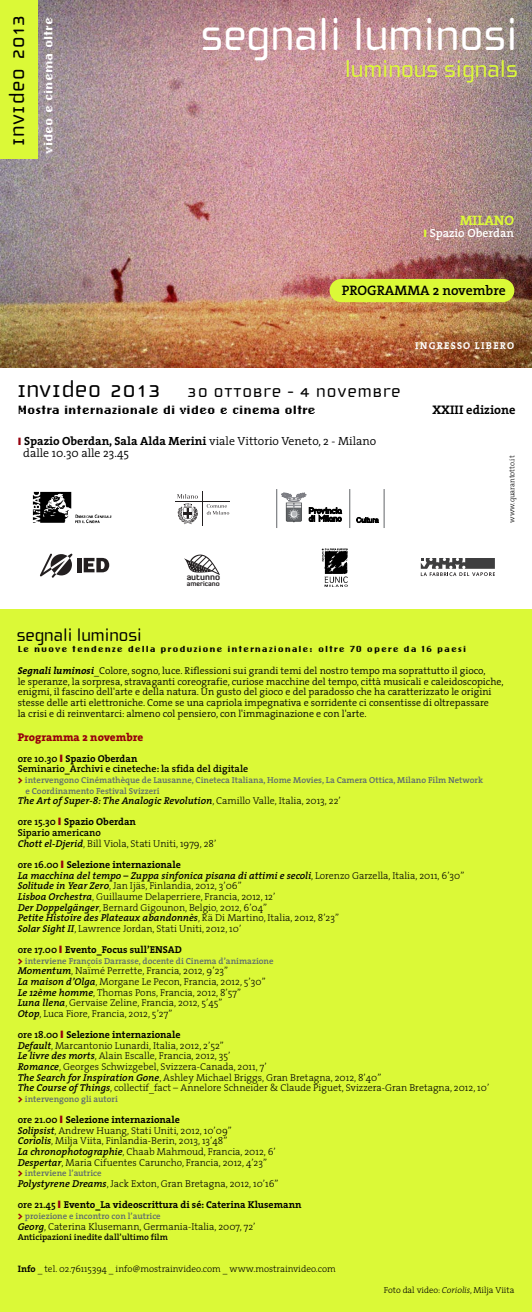
<style>
.page{position:relative;width:532px;height:1312px;background:#fff}
.page>*{position:absolute;margin:0;border:0;box-sizing:border-box;transform-origin:0 0}
.t1{font:47.5px "Cholla Wide";color:#fff}
.t2{font:25px "Cholla Wide";color:#dbf937}
.t3{font:22.5px "Cholla Unicase";letter-spacing:.02em;color:#000}
.t4{font:18.75px "Emigre Eight";color:#000}
.t5{font:18.75px "Cholla Unicase";letter-spacing:.05em;color:#000}
.t6{font:18.75px "Emigre Eight";color:#fff}
.t7{font:18.75px "Cholla Wide";color:#000}
.t8{font:13.75px "Emigre Eight";letter-spacing:.065em;color:#000}
.t9{font:600 13.75px "The Serif";color:#000}
.t10{font:700 13.75px "The Serif";color:#dbf937}
.t11{font:700 12.5px "The Serif";color:#000}
.t12{font:300 11.88px/12.5px "The Serif";color:#000}
.t13{font:600 11.88px "The Serif";color:#fff}
.t14{font:800 11.25px "The Serif";color:#96000e}
.t15{font:300 10px/10.6px "The Serif";color:#000}
.t16{font:300 10px/10.6px "The Serif";color:#000}
.t17{font:700 10px/21.2px "The Serif";color:#000}
.t18{font:italic 600 10px/21.2px "The Serif";color:#000}
.t19{font:600 10px/10.6px "The Serif";color:#000}
.t20{font:700 10px "The Serif";letter-spacing:.12em;color:#fff}
.t21{font:300 9.38px "The Serif";color:#000}
.t22{font:600 8.75px/10.6px "The Serif";color:#5c696f}
.t23{font:600 8.75px "The Serif";color:#000}
.t24{font:300 8.75px "The Serif";color:#000}
.t25{font:700 8.62px "Diavlo";color:#231f20}
.t26{font:300 7.5px "The Serif";color:#000}
.t27{font:700 6.88px "Diavlo";color:#231f20}
.s1{font-family:"Cholla Wide"}
.s2{font-size:25px}
.s3{font-family:"Cholla Wide";font-size:25px}
.s4{font-weight:700}
.s5{font-weight:700;font-style:italic}
.s6{font-weight:800;font-size:10px;color:#96000e}
.s7{font-weight:300;font-style:normal}
.s8{font-style:normal}
.s9{font-weight:700;font-style:normal}
.s10{font-weight:600}
.s11{font-weight:600;font-style:italic}
.s12{font-weight:300}
.s13{font-style:italic}
</style>
<div class="page">
<img style="left:0;top:0;width:531px;height:367px">
<div style="left:329px;top:279px;width:185px;height:23px;background:#dbf937;border-radius:12px"></div>
<div style="left:0;top:609px;width:531px;height:702px;background:#dbf937"></div>
<div style="left:0;top:0;width:38px;height:159px;background:#dbf937"></div>
<img style="left:321px;top:548px;width:27px;height:39px">
<hr style="left:276px;top:489px;width:1px;height:39px;background:#626568">
<hr style="left:349px;top:489px;width:1px;height:39px;background:#626568">
<svg style="left:356px;top:517px;width:22px;height:5px"></svg>
<hr style="left:384px;top:489px;width:1px;height:39px;background:#626568">
<svg style="left:281px;top:492px;width:60px;height:30px"></svg>
<img style="left:33px;top:491px;width:79px;height:32px">
<hr style="left:202px;top:491px;width:1px;height:35px;background:#231f20">
<hr style="left:175px;top:501px;width:54px;height:1px;background:#231f20">
<svg style="left:207px;top:504px;width:22px;height:10px"></svg>
<svg style="left:177px;top:494px;width:21px;height:30px"></svg>
<svg style="left:420px;top:558px;width:74px;height:18px"></svg>
<svg style="left:40px;top:553px;width:32px;height:24px"></svg>
<div style="left:77px;top:558px;width:5px;height:14px;background:#231f20"></div>
<svg style="left:84px;top:558px;width:25px;height:14px"></svg>
<svg style="left:184px;top:554px;width:36px;height:21px"></svg>
<svg style="left:424px;top:230px;width:2px;height:7px"></svg>
<h3 class="t3" style="left:3px;top:146px;width:133px;rotate:-90deg">Invi<span class="s1">d</span>eo 2013</h3>
<h3 class="t6" style="left:35px;top:153px;width:138px;rotate:-90deg">video e cinema oltre</h3>
<h1 class="t1" style="left:201px;top:6px;width:318px">segnali luminosi</h1>
<h2 class="t2" style="left:344px;top:54px;width:174px">luminous signals</h2>
<h3 class="t10" style="left:459px;top:215px;width:56px">MILANO</h3>
<p class="t13" style="left:429px;top:229px;width:86px">Spazio Oberdan</p>
<h3 class="t9" style="left:342px;top:285px;width:165px">PROGRAMMA 2 novembre</h3>
<p class="t20" style="left:415px;top:342px;width:101px">INGRESSO LIBERO</p>
<h3 class="t5" style="left:17px;top:379px;width:384px"><span class="s2">Invi</span><span class="s3">d</span><span class="s2">eo 2013</span> 30 ottobre - 4 novembre</h3>
<h3 class="t4" style="left:18px;top:397px;width:299px">Mostra internazionale di video e cinema oltre</h3>
<p class="t12" style="left:23px;top:435px;width:354px"><span class="s4">Spazio Oberdan, Sala Alda Merini</span> viale Vittorio Veneto, 2 - Milano dalle 10.30 alle 23.45</p>
<p class="t25" style="left:187px;top:574px;width:35px">autunno</p>
<p class="t27" style="left:186px;top:581px;width:35px">americano</p>
<p class="t11" style="left:432px;top:405px;width:85px">XXIII edizione</p>
<p class="t26" style="left:509px;top:523px;width:69px;rotate:-90deg">www.quarantotto.it</p>
<h3 class="t7" style="left:17px;top:623px;width:127px">segnali luminosi</h3>
<h3 class="t8" style="left:18px;top:639px;width:450px">Le nuove tendenze della produzione internazionale: oltre 70 opere da 16 paesi</h3>
<p class="t16" style="left:18px;top:666px;width:487px"><span class="s5">Segnali luminosi</span>_Colore, sogno, luce. Riflessioni sui grandi temi del nostro tempo ma soprattutto il gioco,<br>le speranze, la sorpresa, stravaganti coreografie, curiose macchine del tempo, città musicali e caleidoscopiche, enigmi, il fascino dell'arte e della natura. Un gusto del gioco e del paradosso che ha caratterizzato le origini stesse delle arti elettroniche. Come se una capriola impegnativa e sorridente ci consentisse di oltrepassare<br>la crisi e di reinventarci: almeno col pensiero, con l'immaginazione e con l'arte.</p>
<p class="t14" style="left:18px;top:733px;width:127px">Programma 2 novembre</p>
<p class="t19" style="left:18px;top:754px;width:232px">ore 10.30 <span class="s4">Spazio Oberdan<br></span>Seminario_Archivi e cineteche: la sfida del digitale</p>
<p class="t22" style="left:25px;top:775px;width:459px;text-indent:-8px"><span class="s6">&gt;</span> intervengono Cinémathèque de Lausanne, Cineteca Italiana, Home Movies, La Camera Ottica, Milano Film Network e Coordinamento Festival Svizzeri</p>
<p class="t18" style="left:18px;top:791px;width:324px">The Art of Super-8: The Analogic Revolution<span class="s7">, Camillo Valle, Italia, 2013, 22’ </span><span class="s8">ore 15.30</span> <span class="s9">Spazio Oberdan</span></p>
<p class="t15" style="left:18px;top:828px;width:200px"><span class="s10">Sipario americano<br></span><span class="s11">Chott el-Djerid</span>, Bill Viola, Stati Uniti, 1979, 28’</p>
<p class="t15" style="left:18px;top:860px;width:448px"><span class="s10">ore 16.00</span> <span class="s4">Selezione internazionale<br></span><span class="s11">La macchina del tempo – Zuppa sinfonica pisana di attimi e secoli</span>, Lorenzo Garzella, Italia, 2011, 6’30” <span class="s11">Solitude in Year Zero</span>, Jan Ijäs, Finlandia, 2012, 3’06”<br><span class="s11">Lisboa Orchestra</span>, Guillaume Delaperriere, Francia, 2012, 12’<br><span class="s11">Der Doppelgänger</span>, Bernard Gigounon, Belgio, 2012, 6’04”<br><span class="s11">Petite Histoire des Plateaux abandonnès</span>, Rä Di Martino, Italia, 2012, 8’23”<br><span class="s11">Solar Sight II</span>, Lawrence Jordan, Stati Uniti, 2012, 10’</p>
<p class="t17" style="left:18px;top:940px;width:166px"><span class="s10">ore 17.00</span> Evento_Focus sull’ENSAD</p>
<p class="t22" style="left:18px;top:956px;width:257px"><span class="s6">&gt;</span> interviene François Darrasse, docente di Cinema d’animazione</p>
<p class="t15" style="left:18px;top:966px;width:249px"><span class="s11">Momentum</span>, Naïmé Perrette, Francia, 2012, 9’23’’<br><span class="s11">La maison d’Olga</span>, Morgane Le Pecon, Francia, 2012, 5’30’’ <span class="s11">Le 12ème homme</span>, Thomas Pons, Francia, 2012, 8’57’’ <span class="s11">Luna llena</span>, Gervaise Zeline, Francia, 2012, 5’45’’<br><span class="s11">Otop</span>, Luca Fiore, Francia, 2012, 5’27’’</p>
<p class="t15" style="left:18px;top:1030px;width:473px"><span class="s10">ore 18.00</span> <span class="s4">Selezione internazionale<br></span><span class="s11">Default</span>, Marcantonio Lunardi, Italia, 2012, 2’52”<br><span class="s11">Le livre des morts</span>, Alain Escalle, Francia, 2012, 35’<br><span class="s11">Romance</span>, Georges Schwizgebel, Svizzera-Canada, 2011, 7’<br><span class="s11">The Search for Inspiration Gone</span>, Ashley Michael Briggs, Gran Bretagna, 2012, 8’40”<br><span class="s11">The Course of Things</span>, collectif_fact – Annelore Schneider &amp; Claude Piguet, Svizzera-Gran Bretagna, 2012, 10’</p>
<p class="t22" style="left:18px;top:1094px;width:102px"><span class="s6">&gt;</span> intervengono gli autori</p>
<p class="t15" style="left:18px;top:1115px;width:259px"><span class="s10">ore 21.00</span> <span class="s4">Selezione internazionale<br></span><span class="s11">Solipsist</span>, Andrew Huang, Stati Uniti, 2012, 10’09”<br><span class="s11">Coriolis</span>, Milja Viita, Finlandia-Berin, 2013, 13’48”<br><span class="s11">La chronophotographie</span>, Chaab Mahmoud, Francia, 2012, 6’ <span class="s11">Despertar</span>, Maria Cifuentes Caruncho, Francia, 2012, 4’23”</p>
<p class="t22" style="left:18px;top:1168px;width:85px"><span class="s6">&gt;</span> interviene l’autrice</p>
<p class="t17" style="left:18px;top:1173px;width:285px"><span class="s11">Polystyrene Dreams</span><span class="s12">, Jack Exton, Gran Bretagna, 2012, 10’16”<br></span><span class="s10">ore 21.45</span> Evento_La videoscrittura di sé: Caterina Klusemann</p>
<p class="t22" style="left:18px;top:1211px;width:144px"><span class="s6">&gt;</span> proiezione e incontro con l’autrice</p>
<p class="t15" style="left:18px;top:1221px;width:239px"><span class="s11">Georg</span>, Caterina Klusemann, Germania-Italia, 2007, 72’</p>
<p class="t23" style="left:18px;top:1233px;width:152px">Anticipazioni inedite dall’ultimo film</p>
<p class="t21" style="left:18px;top:1265px;width:319px"><span class="s4">Info</span> _ tel. 02.76115394 _ info@mostrainvideo.com _ www.mostrainvideo.com</p>
<p class="t24" style="left:383px;top:1286px;width:132px">Foto dal video: <span class="s13">Coriolis</span>, Milja Viita</p>
</div>
